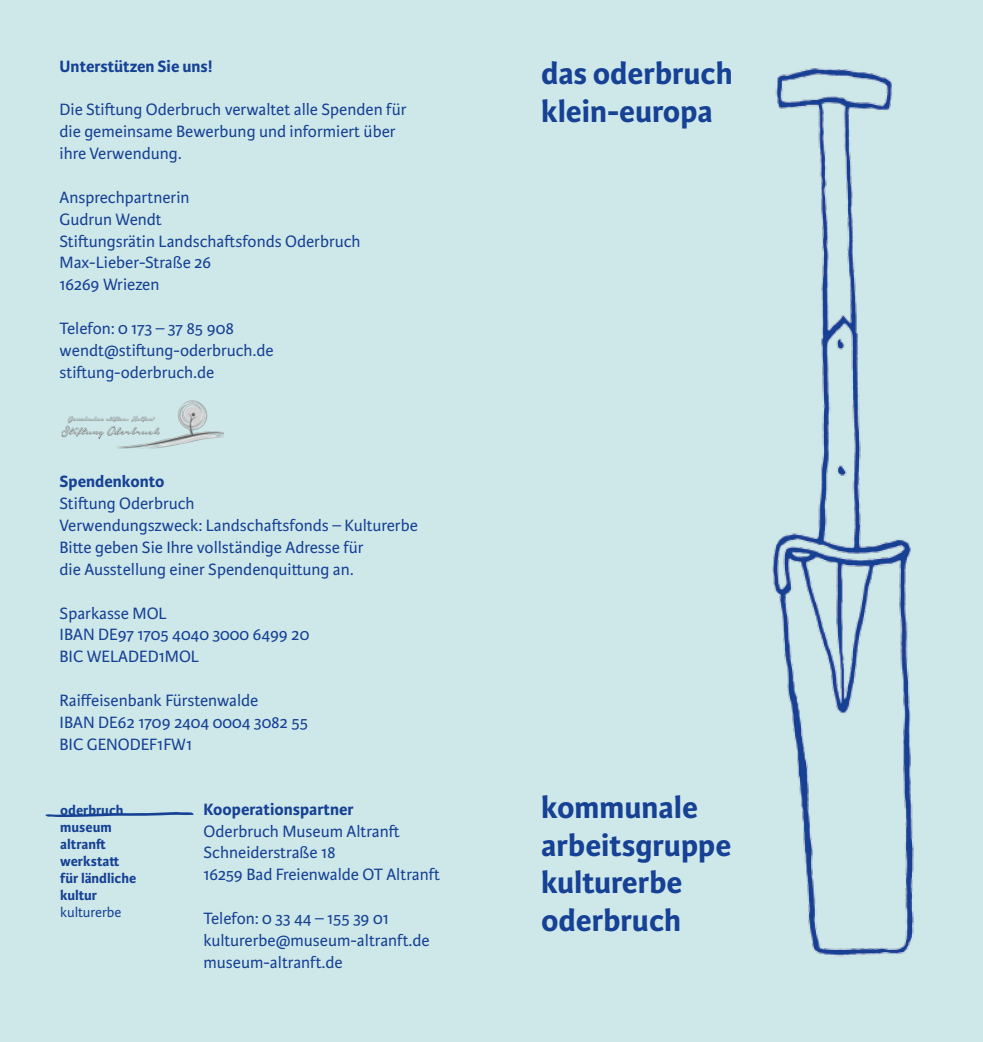
<style>
.page{position:relative;width:983px;height:1042px;background:#fff}
.page>*{position:absolute;margin:0;border:0;box-sizing:border-box;transform-origin:0 0}
.t1{font:700 32.9px/37.6px "Karmina Sans";color:#164194}
.t2{font:17.5px/21.9px "Karmina Sans";color:#164194}
.t3{font:700 17.5px "Karmina Sans";color:#164194}
.t4{font:700 14.88px/17px "Karmina Sans";color:#164194}
.t5{font:14.88px "Karmina Sans";color:#164194}
</style>
<div class="page">
<div style="left:0;top:0;width:982px;height:1042px;background:#cee8e9"></div>
<svg style="left:45px;top:812px;width:149px;height:5px"></svg>
<img style="left:62px;top:400px;width:161px;height:49px">
<img style="left:772px;top:68px;width:142px;height:889px">
<p class="t3" style="left:60px;top:56px;width:155px">Unterstützen Sie uns!</p>
<p class="t2" style="left:60px;top:99px;width:348px">Die Stiftung Oderbruch verwaltet alle Spenden für die gemeinsame Bewerbung und informiert über ihre Verwendung.</p>
<p class="t2" style="left:60px;top:186px;width:302px">Ansprechpartnerin<br>Gudrun Wendt<br>Stiftungsrätin Landschaftsfonds Oderbruch<br>Max-Lieber-Straße 26<br>16269 Wriezen</p>
<p class="t2" style="left:60px;top:318px;width:216px">Telefon: 0 173 – 37 85 908 wendt@stiftung-oderbruch.de stiftung-oderbruch.de</p>
<p class="t3" style="left:60px;top:471px;width:106px">Spendenkonto</p>
<p class="t2" style="left:60px;top:493px;width:360px">Stiftung Oderbruch<br>Verwendungszweck: Landschaftsfonds – Kulturerbe Bitte geben Sie Ihre vollständige Adresse für<br>die Ausstellung einer Spendenquittung an.</p>
<p class="t2" style="left:60px;top:602px;width:251px">Sparkasse MOL<br>IBAN DE97 1705 4040 3000 6499 20<br>BIC WELADED1MOL</p>
<p class="t2" style="left:60px;top:690px;width:250px">Raiffeisenbank Fürstenwalde<br>IBAN DE62 1709 2404 0004 3082 55<br>BIC GENODEF1FW1</p>
<p class="t4" style="left:60px;top:802px;width:77px">oderbruch museum altranft werkstatt für ländliche kultur</p>
<p class="t5" style="left:60px;top:904px;width:63px">kulturerbe</p>
<p class="t3" style="left:203px;top:799px;width:152px">Kooperationspartner</p>
<p class="t2" style="left:203px;top:820px;width:238px">Oderbruch Museum Altranft<br>Schneiderstraße 18<br>16259 Bad Freienwalde OT Altranft</p>
<p class="t2" style="left:203px;top:908px;width:228px">Telefon: 0 33 44 – 155 39 01 kulturerbe@museum-altranft.de museum-altranft.de</p>
<h1 class="t1" style="left:541px;top:55px;width:193px">das oderbruch klein-europa</h1>
<h1 class="t1" style="left:541px;top:789px;width:191px">kommunale arbeitsgruppe kulturerbe oderbruch</h1>
</div>
